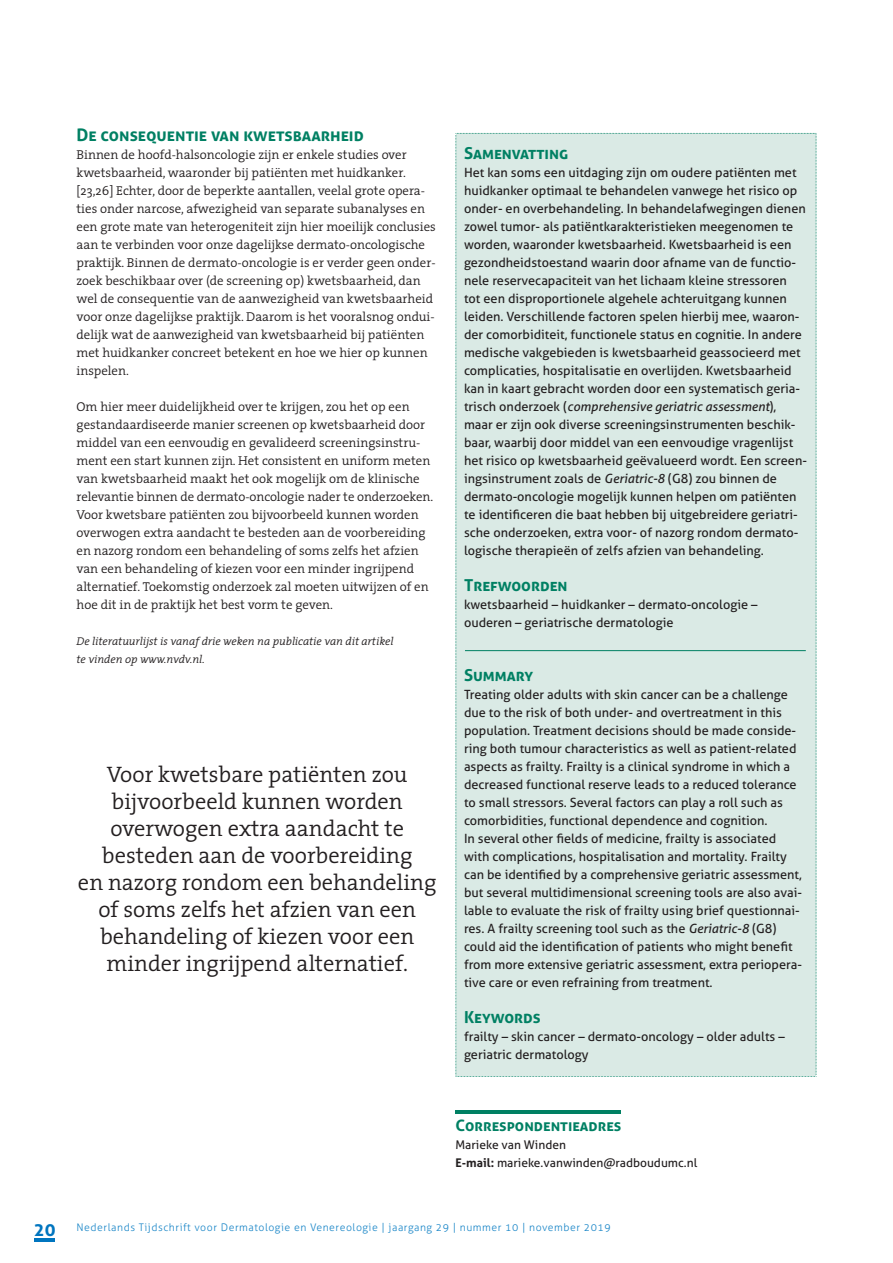
<style>
.page{position:relative;width:893px;height:1263px;background:#fff}
.page>*{position:absolute;margin:0;border:0;box-sizing:border-box;transform-origin:0 0}
.t1{font:300 22.5px/27px "The Serif";color:#231f20;text-align:center}
.t2{font:700 17.25px "Aller";color:#008063}
.t3{font:700 16.5px "Aller";color:#008063}
.t4{font:700 15.75px "Aller";color:#008063}
.t5{font:300 12.9px/18px "The Serif";color:#231f20}
.t6{font:12.75px/18px "Aller";color:#231f20}
.t7{font:12px/18px "Aller";color:#231f20}
.t8{font:italic 300 11.25px/18px "The Serif";color:#231f20}
.t9{font:300 10.5px "Aller";letter-spacing:.05em;color:#1c87c8}
.s1{font-style:italic}
.s2{font-weight:700}
.s3{font-weight:700;font-size:18px;color:#0075bf}
</style>
<div class="page">
<hr style="left:34px;top:1238px;width:21px;height:3px;background:#0075bf">
<div style="left:455px;top:133px;width:362px;height:944px;background:#daeae5"></div>
<hr style="left:465px;top:650px;width:341px;height:1px;background:#008063">
<hr style="left:455px;top:1110px;width:166px;height:3px;background:#008063">
<h2 class="t2" style="left:77px;top:128px;width:289px">De consequentie van kwetsbaarheid</h2>
<p class="t5" style="left:77px;top:147px;width:361px">Binnen de hoofd-halsoncologie zijn er enkele studies over kwetsbaarheid, waaronder bij patiënten met huidkanker. [23,26] Echter, door de beperkte aantallen, veelal grote opera&shy;ties onder narcose, afwezigheid van separate subanalyses en een grote mate van heterogeniteit zijn hier moeilijk conclusies aan te verbinden voor onze dagelijkse dermato-oncologische praktijk. Binnen de dermato-oncologie is er verder geen onder&shy;zoek beschikbaar over (de screening op) kwetsbaarheid, dan wel de consequentie van de aanwezigheid van kwetsbaarheid voor onze dagelijkse praktijk. Daarom is het vooralsnog ondui&shy;delijk wat de aanwezigheid van kwetsbaarheid bij patiënten met huidkanker concreet betekent en hoe we hier op kunnen inspelen.</p>
<p class="t5" style="left:77px;top:399px;width:358px">Om hier meer duidelijkheid over te krijgen, zou het op een gestandaardiseerde manier screenen op kwetsbaarheid door middel van een eenvoudig en gevalideerd screeningsinstru&shy;ment een start kunnen zijn. Het consistent en uniform meten van kwetsbaarheid maakt het ook mogelijk om de klinische relevantie binnen de dermato-oncologie nader te onderzoeken.<br>Voor kwetsbare patiënten zou bijvoorbeeld kunnen worden overwogen extra aandacht te besteden aan de voorbereiding en nazorg rondom een behandeling of soms zelfs het afzien van een behandeling of kiezen voor een minder ingrijpend alternatief. Toekomstig onderzoek zal moeten uitwijzen of en hoe dit in de praktijk het best vorm te geven.</p>
<p class="t8" style="left:77px;top:633px;width:318px">De literatuurlijst is vanaf drie weken na publicatie van dit artikel te vinden op www.nvdv.nl.</p>
<p class="t1" style="left:78px;top:763px;width:360px">Voor kwetsbare patiënten zou bijvoorbeeld kunnen worden overwogen extra aandacht te besteden aan de voorbereiding<br>en nazorg rondom een behandeling of soms zelfs het afzien van een behandeling of kiezen voor een minder ingrijpend alternatief.</p>
<p class="t3" style="left:464px;top:147px;width:106px">Samenvatting</p>
<p class="t6" style="left:464px;top:165px;width:344px">Het kan soms een uitdaging zijn om oudere patiënten met huidkanker optimaal te behandelen vanwege het risico op onder- en overbehandeling. In behandelafwegingen dienen zowel tumor- als patiëntkarakteristieken meegenomen te worden, waaronder kwetsbaarheid. Kwetsbaarheid is een gezondheidstoestand waarin door afname van de functio&shy;nele reservecapaciteit van het lichaam kleine stressoren<br>tot een disproportionele algehele achteruitgang kunnen leiden. Verschillende factoren spelen hierbij mee, waaron&shy;der comorbiditeit, functionele status en cognitie. In andere medische vakgebieden is kwetsbaarheid geassocieerd met complicaties, hospitalisatie en overlijden. Kwetsbaarheid kan in kaart gebracht worden door een systematisch geria&shy;trisch onderzoek (<span class="s1">comprehensive geriatric assessment</span>), maar er zijn ook diverse screeningsinstrumenten beschik&shy;baar, waarbij door middel van een eenvoudige vragenlijst het risico op kwetsbaarheid geëvalueerd wordt. Een screen&shy;ingsinstrument zoals de <span class="s1">Geriatric-8</span> (G8) zou binnen de dermato-oncologie mogelijk kunnen helpen om patiënten te identificeren die baat hebben bij uitgebreidere geriatri&shy;sche onderzoeken, extra voor- of nazorg rondom dermato&shy;logische therapieën of zelfs afzien van behandeling.</p>
<p class="t3" style="left:464px;top:579px;width:105px">Trefwoorden</p>
<p class="t6" style="left:464px;top:597px;width:295px">kwetsbaarheid – huidkanker – dermato-oncologie – ouderen – geriatrische dermatologie</p>
<p class="t3" style="left:464px;top:669px;width:71px">Summary</p>
<p class="t6" style="left:464px;top:687px;width:340px">Treating older adults with skin cancer can be a challenge due to the risk of both under- and overtreatment in this population. Treatment decisions should be made conside&shy;ring both tumour characteristics as well as patient-related aspects as frailty. Frailty is a clinical syndrome in which a decreased functional reserve leads to a reduced tolerance to small stressors. Several factors can play a roll such as comorbidities, functional dependence and cognition.<br>In several other fields of medicine, frailty is associated with complications, hospitalisation and mortality. Frailty can be identified by a comprehensive geriatric assessment, but several multidimensional screening tools are also avai&shy;lable to evaluate the risk of frailty using brief questionnai&shy;res. A frailty screening tool such as the <span class="s1">Geriatric-8</span> (G8) could aid the identification of patients who might benefit from more extensive geriatric assessment, extra periopera&shy;tive care or even refraining from treatment.</p>
<p class="t3" style="left:464px;top:1011px;width:78px">Keywords</p>
<p class="t6" style="left:464px;top:1029px;width:322px">frailty – skin cancer – dermato-oncology – older adults – geriatric dermatology</p>
<p class="t4" style="left:455px;top:1119px;width:167px">Correspondentieadres</p>
<p class="t7" style="left:455px;top:1137px;width:243px">Marieke van Winden<br><span class="s2">E-mail:</span> marieke.vanwinden@radboudumc.nl</p>
<p class="t9" style="left:34px;top:1223px;width:578px"><span class="s3">20</span> Nederlands Tijdschrift voor Dermatologie en Venereologie | jaargang 29 | nummer 10 | november 2019</p>
</div>
